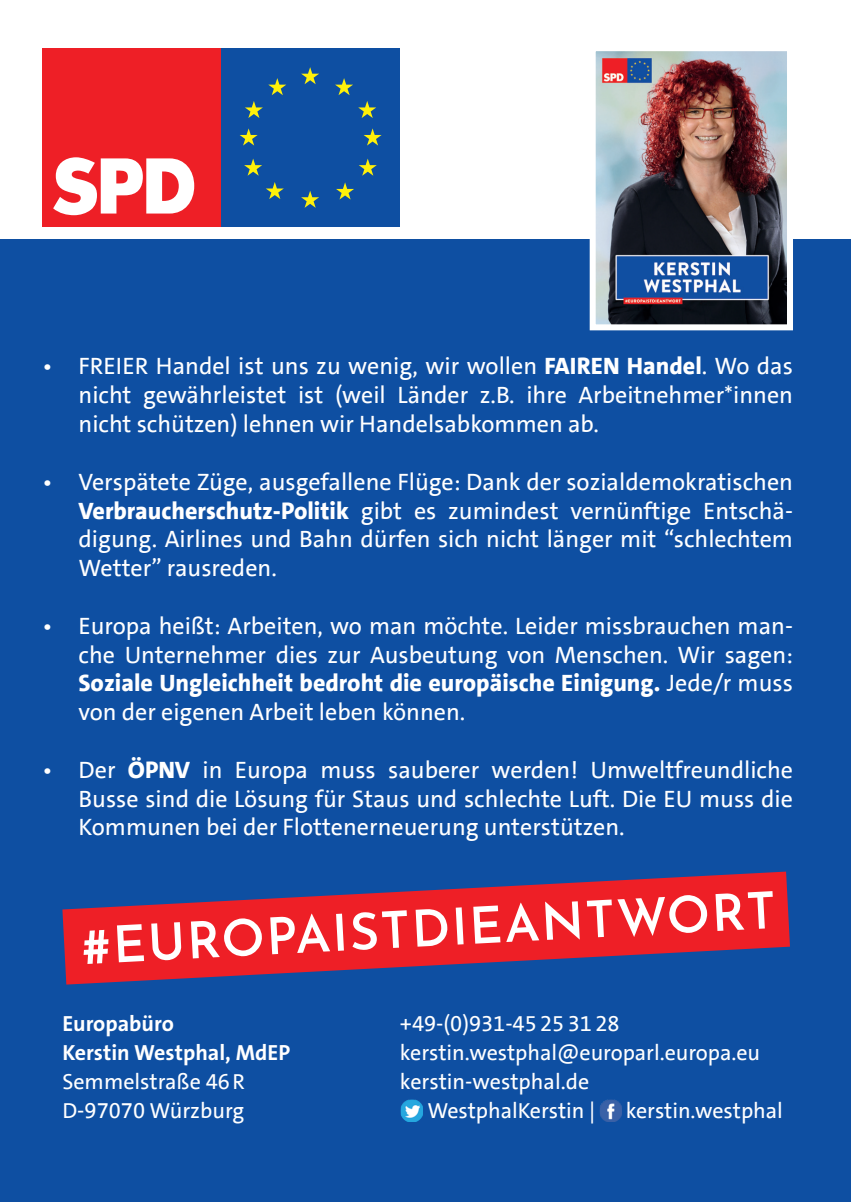
<style>
.page{position:relative;width:851px;height:1202px;background:#fff}
.page>*{position:absolute;margin:0;border:0;box-sizing:border-box;transform-origin:0 0}
.t1{font:600 50.8px "Josefin Sans";color:#fff}
.t2{font:24px/28.8px "SPD The Sans";color:#fff;text-align:justify}
.t3{font:22px/29px "SPD The Sans";letter-spacing:-.005em;color:#fff}
.t4{font:700 22px/29px "SPD The Sans";color:#fff}
.s1{font-weight:800}
</style>
<div class="page">
<div style="left:0;top:240px;width:850px;height:962px;background:#0e4fa2"></div>
<div style="left:43px;top:48px;width:178px;height:179px;background:#ee1f26"></div>
<div style="left:221px;top:48px;width:179px;height:179px;background:#0e4fa2"></div>
<svg style="left:53px;top:157px;width:141px;height:58px"></svg>
<svg style="left:301px;top:67px;width:18px;height:17px"></svg>
<svg style="left:301px;top:191px;width:18px;height:17px"></svg>
<svg style="left:335px;top:78px;width:18px;height:17px"></svg>
<svg style="left:358px;top:101px;width:18px;height:17px"></svg>
<svg style="left:359px;top:159px;width:18px;height:17px"></svg>
<svg style="left:245px;top:101px;width:18px;height:17px"></svg>
<svg style="left:363px;top:128px;width:18px;height:18px"></svg>
<svg style="left:240px;top:128px;width:17px;height:18px"></svg>
<svg style="left:244px;top:159px;width:18px;height:17px"></svg>
<svg style="left:336px;top:182px;width:18px;height:18px"></svg>
<svg style="left:268px;top:78px;width:18px;height:17px"></svg>
<svg style="left:266px;top:182px;width:18px;height:17px"></svg>
<img style="left:596px;top:52px;width:189px;height:271px">
<div style="left:589px;top:45px;width:203px;height:285px;border:6px solid #fff"></div>
<svg style="left:62px;top:871px;width:728px;height:114px"></svg>
<img style="left:400px;top:1100px;width:23px;height:22px">
<img style="left:599px;top:1100px;width:23px;height:22px">
<p class="t2" style="left:79px;top:352px;width:715px;text-indent:-36px">• FREIER Handel ist uns zu wenig, wir wollen <span class="s1">FAIREN Handel</span>. Wo das nicht gewährleistet ist (weil Länder z.B. ihre Arbeitnehmer*innen nicht schützen) lehnen wir Handelsabkommen ab.</p>
<p class="t2" style="left:79px;top:467px;width:715px;text-indent:-36px">• Verspätete Züge, ausgefallene Flüge: Dank der sozialdemokratischen <span class="s1">Verbraucherschutz-Politik</span> gibt es zumindest vernünftige Entschä&shy;digung. Airlines und Bahn dürfen sich nicht länger mit “schlechtem Wetter” rausreden.</p>
<p class="t2" style="left:79px;top:611px;width:715px;text-indent:-36px">• Europa heißt: Arbeiten, wo man möchte. Leider missbrauchen man&shy;che Unternehmer dies zur Ausbeutung von Menschen. Wir sagen:<br><span class="s1">Soziale Ungleichheit bedroht die europäische Einigung.</span> Jede/r muss von der eigenen Arbeit leben können.</p>
<p class="t2" style="left:79px;top:755px;width:715px;text-indent:-36px">• Der <span class="s1">ÖPNV</span> in Europa muss sauberer werden! Umweltfreundliche Busse sind die Lösung für Staus und schlechte Luft. Die EU muss die Kommunen bei der Flottenerneuerung unterstützen.</p>
<h1 class="t1" style="left:80px;top:903px;width:696px;rotate:-3deg">#EUROPAISTDIEANTWORT</h1>
<p class="t4" style="left:62px;top:1009px;width:229px">Europabüro<br>Kerstin Westphal, MdEP</p>
<p class="t3" style="left:62px;top:1067px;width:184px">Semmelstraße 46R<br>D-97070 Würzburg</p>
<p class="t3" style="left:400px;top:1009px;width:221px">+49-(0)931-45 25 31 28</p>
<p class="t3" style="left:400px;top:1038px;width:361px">kerstin.westphal@europarl.europa.eu</p>
<p class="t3" style="left:400px;top:1067px;width:191px">kerstin-westphal.de</p>
<p class="t3" style="left:427px;top:1096px;width:169px">WestphalKerstin |</p>
<p class="t3" style="left:625px;top:1096px;width:159px">kerstin.westphal</p>
</div>
